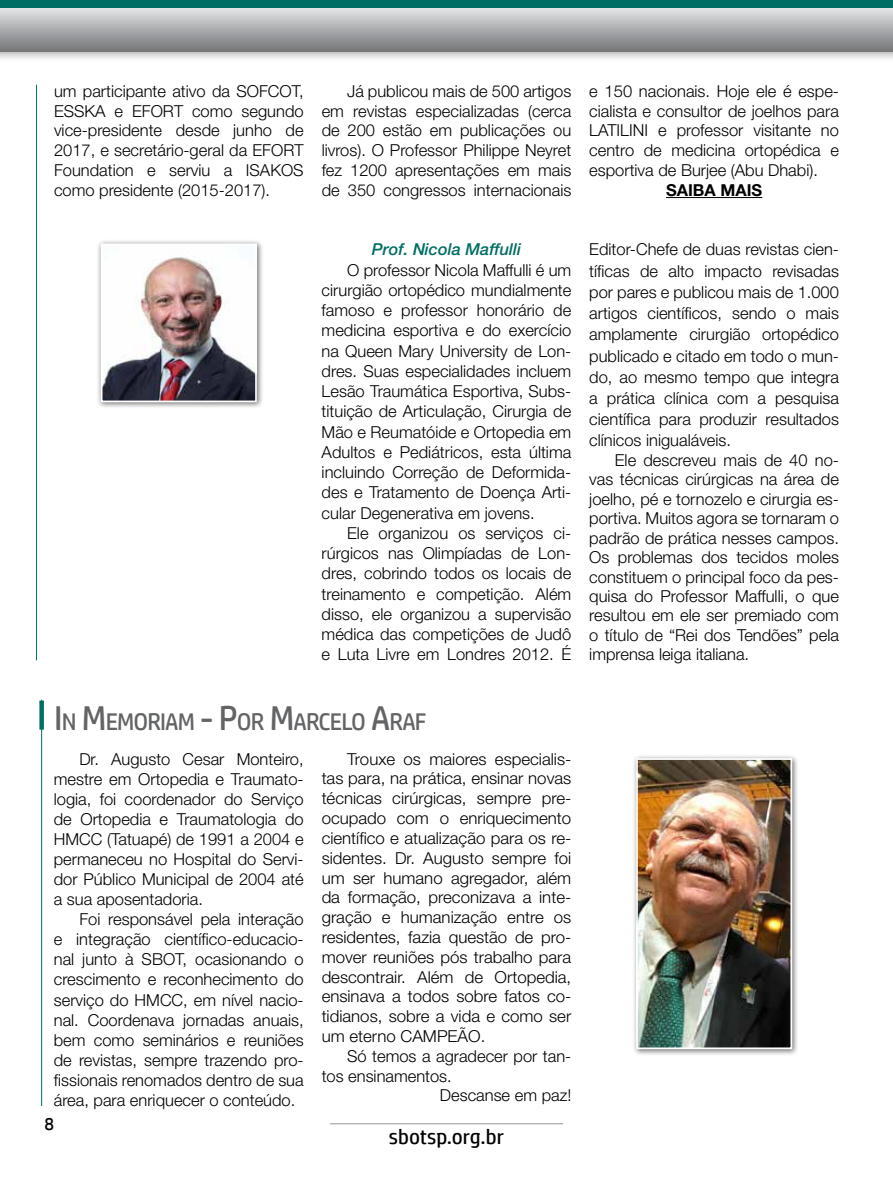
<style>
.page{position:relative;width:893px;height:1191px;background:#fff}
.page>*{position:absolute;margin:0;border:0;box-sizing:border-box;transform-origin:0 0}
.t1{font:24.15px "HP Simplified";letter-spacing:-.035em;color:#636466}
.t2{font:21px "HP Simplified";color:#000}
.t3{font:18px "HP Simplified";color:#000}
.t4{font:300 16.5px/19.8px "Helvetica Neue LT Std";color:#000;text-align:justify}
.t5{font:italic 500 16.5px "Helvetica Neue LT Std";color:#006e62}
.t6{font:700 16.5px "Helvetica Neue LT Std";color:#000}
.s1{font-size:34.5px}
</style>
<div class="page">
<hr style="left:330px;top:1123px;width:233px;height:1px;background:#939598">
<div style="left:0;top:0;width:893px;height:63px;background:#000;opacity:.35"></div>
<svg style="left:0;top:8px;width:893px;height:43px"></svg>
<div style="left:0;top:0;width:893px;height:8px;background:#006e62"></div>
<hr style="left:36px;top:85px;width:1px;height:575px;background:#006e62">
<hr style="left:666px;top:197px;width:96px;height:1px;background:#000">
<div style="left:97px;top:239px;width:167px;height:170px;background:#000;opacity:.55"></div>
<img style="left:104px;top:246px;width:150px;height:153px">
<div style="left:101px;top:243px;width:156px;height:159px;border:2px solid #fff"></div>
<div style="left:632px;top:754px;width:167px;height:302px;background:#000;opacity:.55"></div>
<img style="left:639px;top:761px;width:150px;height:285px">
<div style="left:636px;top:758px;width:156px;height:291px;border:2px solid #fff"></div>
<hr style="left:41px;top:699px;width:1px;height:407px;background:#006e62">
<div style="left:39px;top:700px;width:5px;height:29px;background:#006e62"></div>
<p class="t4" style="left:54px;top:81px;width:251px">um participante ativo da SOFCOT, ESSKA e EFORT como segundo vice-presidente desde junho de 2017, e secretário-geral da EFORT Foundation e serviu a ISAKOS como presidente (2015-2017).</p>
<p class="t4" style="left:322px;top:81px;width:251px;text-indent:26px">Já publicou mais de 500 artigos em revistas especializadas (cerca de 200 estão em publicações ou livros). O Professor Philippe Neyret fez 1200 apresentações em mais de 350 congressos internacionais</p>
<p class="t4" style="left:589px;top:81px;width:251px">e 150 nacionais. Hoje ele é espe&shy;cialista e consultor de joelhos para LATILINI e professor visitante no centro de medicina ortopédica e esportiva de Burjee (Abu Dhabi).</p>
<p class="t6" style="left:666px;top:180px;width:98px">SAIBA MAIS</p>
<p class="t5" style="left:372px;top:240px;width:151px">Prof. Nicola Maffulli</p>
<p class="t4" style="left:322px;top:259px;width:251px;line-height:20.2px;text-indent:26px">O professor Nicola Maffulli é um cirurgião ortopédico mundialmente famoso e professor honorário de medicina esportiva e do exercício na Queen Mary University de Lon&shy;dres. Suas especialidades incluem Lesão Traumática Esportiva, Subs&shy;tituição de Articulação, Cirurgia de Mão e Reumatóide e Ortopedia em Adultos e Pediátricos, esta última incluindo Correção de Deformida&shy;des e Tratamento de Doença Arti&shy;cular Degenerativa em jovens.</p>
<p class="t4" style="left:322px;top:522px;width:251px;line-height:20.2px;text-indent:26px">Ele organizou os serviços ci&shy;rúrgicos nas Olimpíadas de Lon&shy;dres, cobrindo todos os locais de treinamento e competição. Além disso, ele organizou a supervisão médica das competições de Judô e Luta Livre em Londres 2012. É</p>
<h1 class="t1" style="left:54px;top:707px;width:374px"><span class="s1">I</span> N <span class="s1">M</span> EMORIAM <span class="s1">- P</span>OR <span class="s1">M</span>ARCELO <span class="s1">A</span>RAF</h1>
<p class="t4" style="left:322px;top:748px;width:251px;text-indent:26px">Trouxe os maiores especialis&shy;tas para, na prática, ensinar novas técnicas cirúrgicas, sempre pre&shy;ocupado com o enriquecimento científico e atualização para os re&shy;sidentes. Dr. Augusto sempre foi um ser humano agregador, além da formação, preconizava a inte&shy;gração e humanização entre os residentes, fazia questão de pro&shy;mover reuniões pós trabalho para descontrair. Além de Ortopedia, ensinava a todos sobre fatos co&shy;tidianos, sobre a vida e como ser um eterno CAMPEÃO.</p>
<p class="t4" style="left:347px;top:1045px;width:226px">Só temos a agradecer por tan-</p>
<p class="t4" style="left:322px;top:1065px;width:132px">tos ensinamentos.</p>
<p class="t4" style="left:440px;top:1085px;width:133px">Descanse em paz!</p>
<p class="t4" style="left:54px;top:748px;width:251px;text-indent:26px">Dr. Augusto Cesar Monteiro, mestre em Ortopedia e Traumato&shy;logia, foi coordenador do Serviço de Ortopedia e Traumatologia do HMCC (Tatuapé) de 1991 a 2004 e permaneceu no Hospital do Servi&shy;dor Público Municipal de 2004 até a sua aposentadoria.</p>
<p class="t4" style="left:54px;top:909px;width:251px;text-indent:26px">Foi responsável pela interação e integração científico-educacio&shy;nal junto à SBOT, ocasionando o crescimento e reconhecimento do serviço do HMCC, em nível nacio&shy;nal. Coordenava jornadas anuais, bem como seminários e reuniões de revistas, sempre trazendo pro&shy;fissionais renomados dentro de sua área, para enriquecer o conteúdo.</p>
<p class="t3" style="left:44px;top:1114px;width:11px">8</p>
<p class="t2" style="left:389px;top:1125px;width:117px">sbotsp.org.br</p>
<p class="t4" style="left:589px;top:238px;width:251px;line-height:21.3px">Editor-Chefe de duas revistas cien&shy;tíficas de alto impacto revisadas por pares e publicou mais de 1.000 artigos científicos, sendo o mais amplamente cirurgião ortopédico publicado e citado em todo o mun&shy;do, ao mesmo tempo que integra a prática clínica com a pesquisa científica para produzir resultados clínicos inigualáveis.</p>
<p class="t4" style="left:589px;top:450px;width:251px;text-indent:26px">Ele descreveu mais de 40 no&shy;vas técnicas cirúrgicas na área de joelho, pé e tornozelo e cirurgia es&shy;portiva. Muitos agora se tornaram o padrão de prática nesses campos.<br>Os problemas dos tecidos moles constituem o principal foco da pes&shy;quisa do Professor Maffulli, o que resultou em ele ser premiado com o título de “Rei dos Tendões” pela imprensa leiga italiana.</p>
</div>
